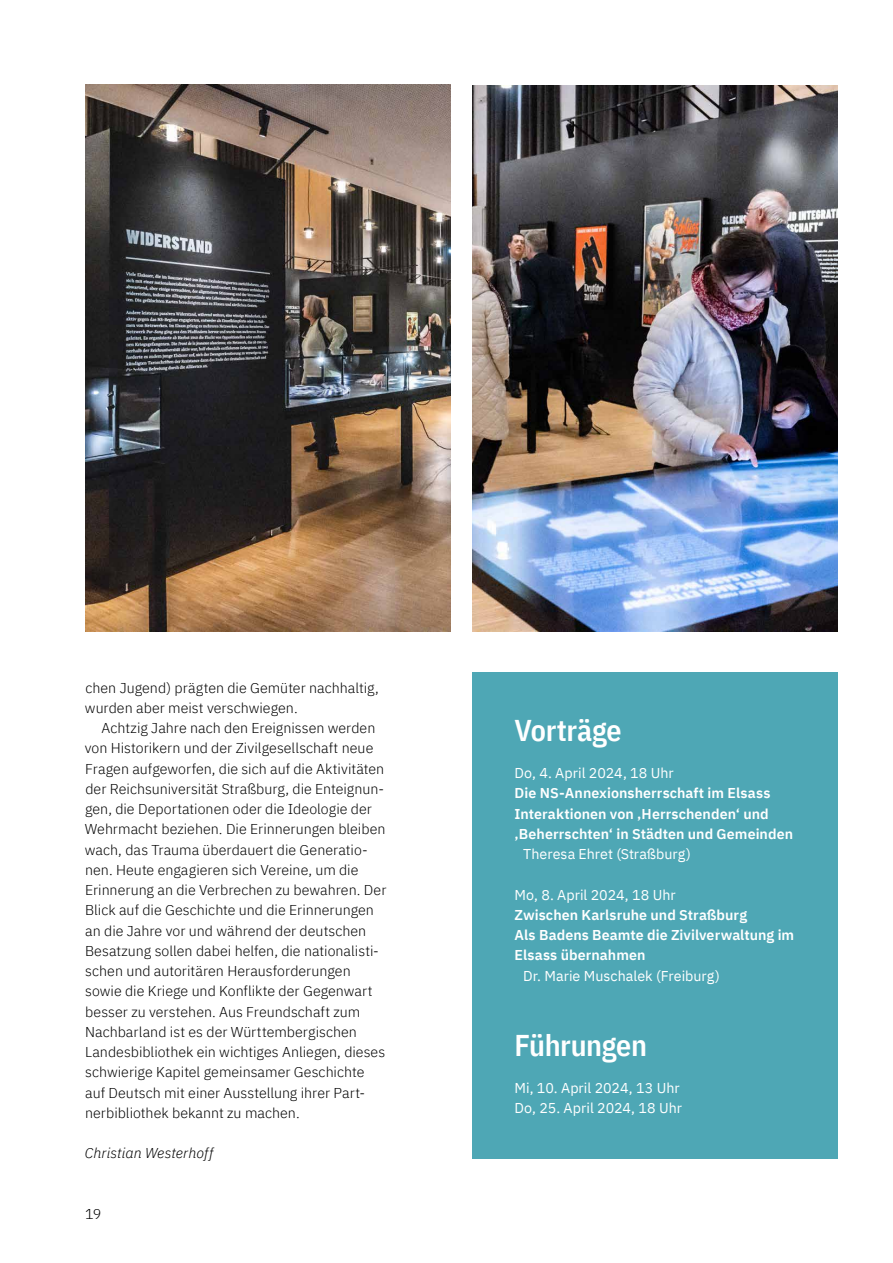
<style>
.page{position:relative;width:893px;height:1263px;background:#fff}
.page>*{position:absolute;margin:0;border:0;box-sizing:border-box;transform-origin:0 0}
.t1{font:600 30px "IBM Plex Sans Cond";letter-spacing:-.015em;color:#fff}
.t2{font:300 14.25px/20.2px "IBM Plex Sans";color:#000}
.t3{font:600 14.25px/20.2px "IBM Plex Sans";letter-spacing:.005em;color:#fff}
.t4{font:14.25px/20.2px "IBM Plex Sans";color:#fff}
.t5{font:italic 300 14.25px "IBM Plex Sans";letter-spacing:.005em;color:#000}
</style>
<div class="page">
<img style="left:85px;top:84px;width:753px;height:1075px">
<p class="t2" style="left:85px;top:676px;width:295px">chen Jugend) prägten die Gemüter nachhaltig, wurden aber meist verschwiegen.</p>
<p class="t2" style="left:85px;top:717px;width:303px;text-indent:17px">Achtzig Jahre nach den Ereignissen werden von Historikern und der Zivilgesellschaft neue Fragen aufgeworfen, die sich auf die Aktivitäten der Reichsuniversität Straßburg, die Enteignun&shy;gen, die Deportationen oder die Ideologie der Wehrmacht beziehen. Die Erinnerungen bleiben wach, das Trauma überdauert die Generatio&shy;nen. Heute engagieren sich Vereine, um die Erinnerung an die Verbrechen zu bewahren. Der Blick auf die Geschichte und die Erinnerungen an die Jahre vor und während der deutschen Besatzung sollen dabei helfen, die nationalisti&shy;schen und autoritären Herausforderungen sowie die Kriege und Konflikte der Gegenwart besser zu verstehen. Aus Freundschaft zum Nachbarland ist es der Württembergischen Landesbibliothek ein wichtiges Anliegen, dieses schwierige Kapitel gemeinsamer Geschichte auf Deutsch mit einer Ausstellung ihrer Part&shy;nerbibliothek bekannt zu machen.</p>
<p class="t5" style="left:85px;top:1142px;width:130px">Christian Westerhoff</p>
<p class="t2" style="left:85px;top:1203px;width:18px">19</p>
<h1 class="t1" style="left:514px;top:707px;width:109px">Vorträge</h1>
<p class="t4" style="left:514px;top:762px;width:161px">Do, 4. April 2024, 18 Uhr</p>
<p class="t3" style="left:514px;top:782px;width:280px">Die NS-Annexionsherrschaft im Elsass<br>Interaktionen von ‚Herrschenden‘ und ‚Beherrschten‘ in Städten und Gemeinden</p>
<p class="t4" style="left:523px;top:843px;width:169px">Theresa Ehret (Straßburg)</p>
<p class="t4" style="left:514px;top:883px;width:163px">Mo, 8. April 2024, 18 Uhr</p>
<p class="t3" style="left:514px;top:904px;width:281px">Zwischen Karlsruhe und Straßburg<br>Als Badens Beamte die Zivilverwaltung im<br>Elsass übernahmen</p>
<p class="t4" style="left:523px;top:964px;width:198px">Dr. Marie Muschalek (Freiburg)</p>
<h1 class="t1" style="left:514px;top:1021px;width:134px">Führungen</h1>
<p class="t4" style="left:514px;top:1077px;width:169px">Mi, 10. April 2024, 13 Uhr<br>Do, 25. April 2024, 18 Uhr</p>
</div>
